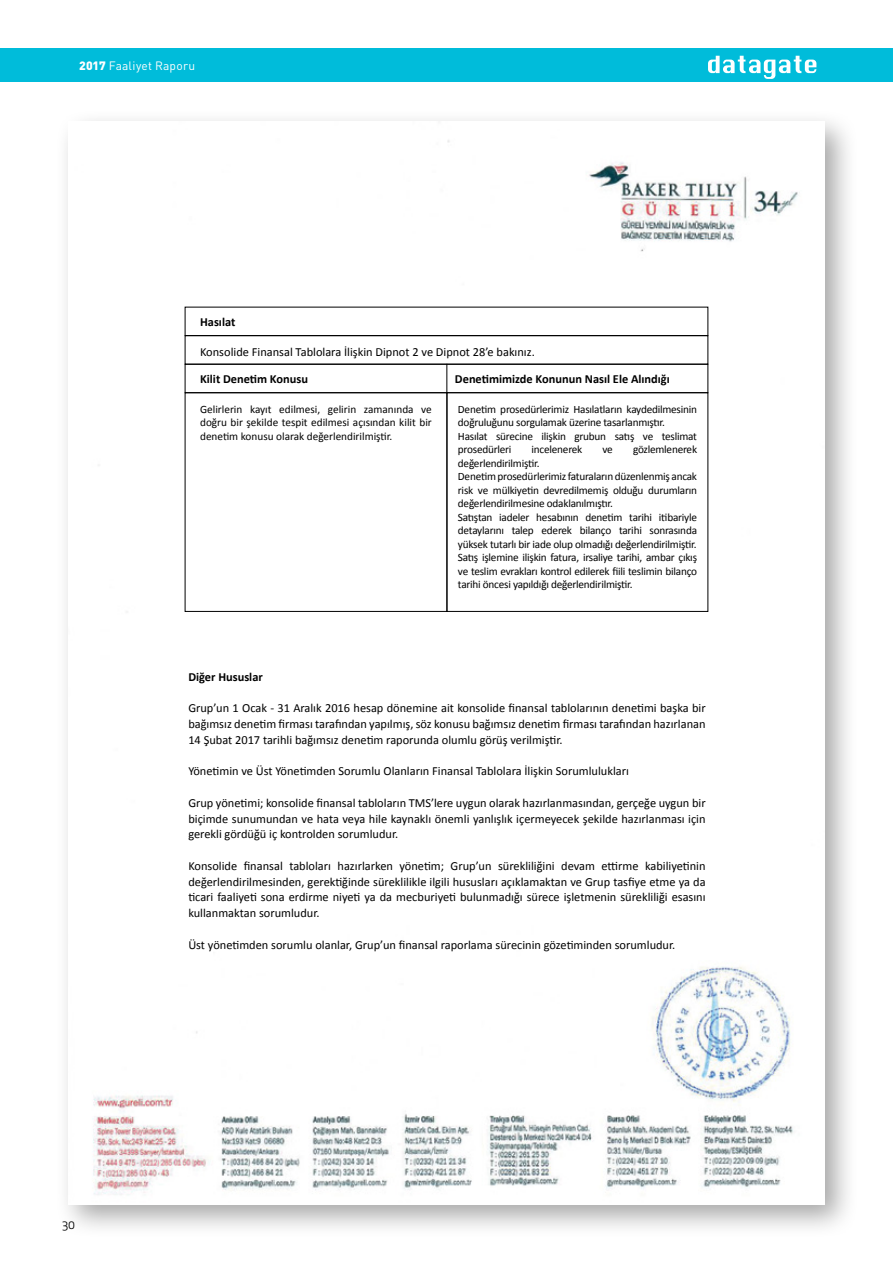
<style>
.page{position:relative;width:893px;height:1263px;background:#fff}
.page>*{position:absolute;margin:0;border:0;box-sizing:border-box;transform-origin:0 0}
.t1{font:12.3px/15.8px "Calibri";color:#000;text-align:justify}
.t2{font:700 12.3px "Calibri";color:#000}
.t3{font:12px "DIN Pro";letter-spacing:.02em;color:#fff}
.t4{font:12px "Apex New";color:#000}
.t5{font:11.25px/13.5px "Calibri";letter-spacing:-.02em;color:#000}
.s1{font-weight:900}
</style>
<div class="page">
<div style="left:0;top:48px;width:893px;height:34px;background:#00bcda"></div>
<svg style="left:708px;top:56px;width:108px;height:23px"></svg>
<div style="left:55px;top:109px;width:804px;height:1130px;background:#000;opacity:.35"></div>
<img style="left:69px;top:122px;width:755px;height:1083px">
<div style="left:185px;top:364px;width:523px;height:29px;border:1px solid #000"></div>
<div style="left:185px;top:307px;width:523px;height:29px;border:1px solid #000"></div>
<svg style="left:447px;top:364px;width:1px;height:29px"></svg>
<p class="t3" style="left:79px;top:56px;width:118px"><span class="s1">2017</span> Faaliyet Raporu</p>
<p class="t2" style="left:200px;top:314px;width:37px">Hasılat</p>
<p class="t1" style="left:200px;top:344px;width:336px">Konsolide Finansal Tablolara İlişkin Dipnot 2 ve Dipnot 28’e bakınız.</p>
<p class="t2" style="left:200px;top:371px;width:109px">Kilit Denetim Konusu</p>
<p class="t2" style="left:455px;top:371px;width:216px">Denetimimizde Konunun Nasıl Ele Alındığı</p>
<p class="t5" style="left:200px;top:402px;width:233px;text-align:justify">Gelirlerin kayıt edilmesi, gelirin zamanında ve doğru bir şekilde tespit edilmesi açısından kilit bir denetim konusu olarak değerlendirilmiştir.</p>
<p class="t5" style="left:458px;top:402px;width:241px">Denetim prosedürlerimiz Hasılatların kaydedilmesinin doğruluğunu sorgulamak üzerine tasarlanmıştır.<br>Hasılat sürecine ilişkin grubun satış ve teslimat prosedürleri</p>
<p class="t5" style="left:532px;top:443px;width:52px">incelenerek</p>
<p class="t5" style="left:602px;top:443px;width:12px">ve</p>
<p class="t5" style="left:633px;top:443px;width:66px">gözlemlenerek</p>
<p class="t5" style="left:458px;top:456px;width:241px">değerlendirilmiştir.<br>Denetim prosedürlerimiz faturaların düzenlenmiş ancak risk ve mülkiyetin devredilmemiş olduğu durumların değerlendirilmesine odaklanılmıştır.<br>Satıştan iadeler hesabının denetim tarihi itibariyle detaylarını talep ederek bilanço tarihi sonrasında yüksek tutarlı bir iade olup olmadığı değerlendirilmiştir.<br>Satış işlemine ilişkin fatura, irsaliye tarihi, ambar çıkış ve teslim evrakları kontrol edilerek fiili teslimin bilanço tarihi öncesi yapıldığı değerlendirilmiştir.</p>
<p class="t4" style="left:62px;top:1216px;width:14px">30</p>
<p class="t2" style="left:188px;top:669px;width:76px">Diğer Hususlar</p>
<p class="t1" style="left:188px;top:700px;width:519px">Grup’un 1 Ocak - 31 Aralık 2016 hesap dönemine ait konsolide finansal tablolarının denetimi başka bir bağımsız denetim firması tarafından yapılmış, söz konusu bağımsız denetim firması tarafından hazırlanan 14 Şubat 2017 tarihli bağımsız denetim raporunda olumlu görüş verilmiştir.</p>
<p class="t1" style="left:188px;top:763px;width:442px">Yönetimin ve Üst Yönetimden Sorumlu Olanların Finansal Tablolara İlişkin Sorumlulukları</p>
<p class="t1" style="left:188px;top:795px;width:519px">Grup yönetimi; konsolide finansal tabloların TMS’lere uygun olarak hazırlanmasından, gerçeğe uygun bir biçimde sunumundan ve hata veya hile kaynaklı önemli yanlışlık içermeyecek şekilde hazırlanması için gerekli gördüğü iç kontrolden sorumludur.</p>
<p class="t1" style="left:188px;top:858px;width:519px">Konsolide finansal tabloları hazırlarken yönetim; Grup’un sürekliliğini devam ettirme kabiliyetinin değerlendirilmesinden, gerektiğinde süreklilikle ilgili hususları açıklamaktan ve Grup tasfiye etme ya da ticari faaliyeti sona erdirme niyeti ya da mecburiyeti bulunmadığı sürece işletmenin sürekliliği esasını kullanmaktan sorumludur.</p>
<p class="t1" style="left:188px;top:937px;width:488px">Üst yönetimden sorumlu olanlar, Grup’un finansal raporlama sürecinin gözetiminden sorumludur.</p>
</div>
